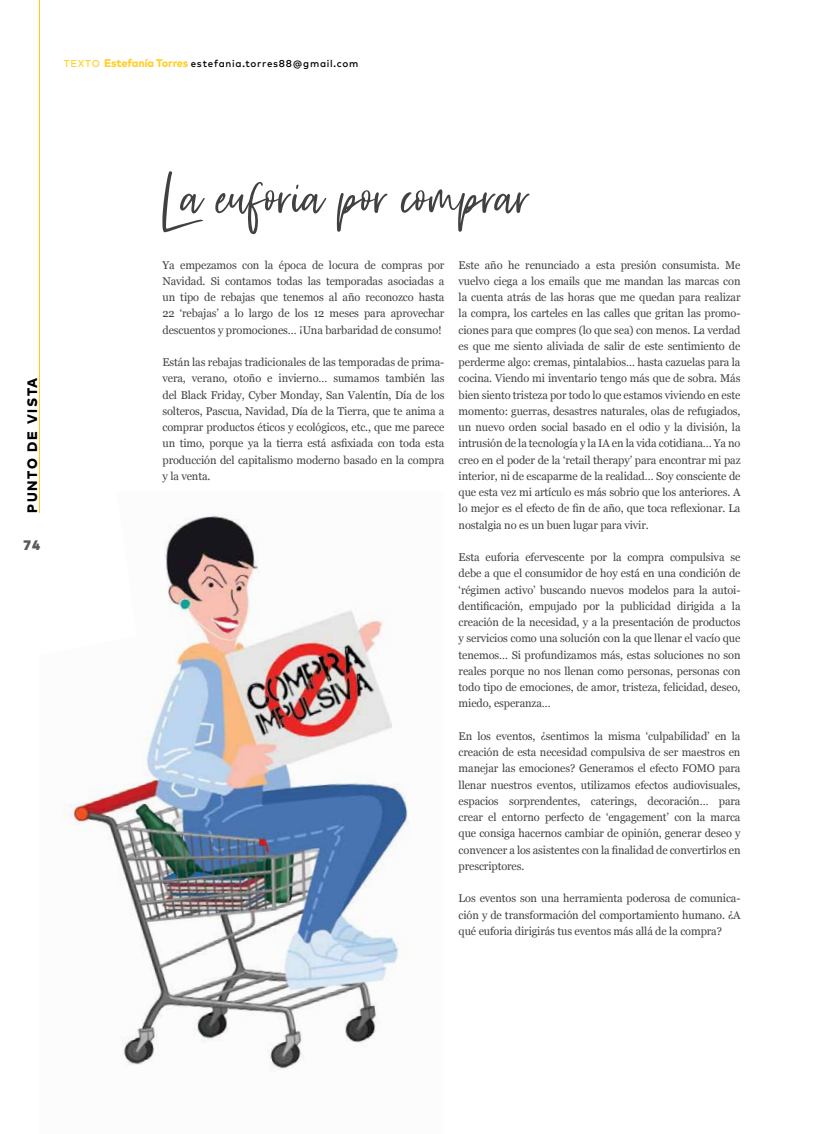
<style>
.page{position:relative;width:815px;height:1134px;background:#fff}
.page>*{position:absolute;margin:0;border:0;box-sizing:border-box;transform-origin:0 0}
.t1{font:74.5px "Friday Vibes";color:#414042}
.t2{font:800 13.75px "Mark Pro";letter-spacing:.13em;color:#000}
.t3{font:900 13.75px "Mark Pro";color:#58595b}
.t4{font:11.25px/16.2px "Georgia";letter-spacing:-.01em;color:#414042;text-align:justify}
.t5{font:500 10px "Mark Pro";letter-spacing:.075em;color:#000}
.s1{color:#ffd131}
.s2{font-weight:800;font-size:11.25px;color:#ffd131}
</style>
<div class="page">
<hr style="left:40px;top:0;width:1px;height:513px;background:#ffcd03">
<img style="left:40px;top:491px;width:369px;height:580px">
<p class="t5" style="left:64px;top:56px;width:296px"><span class="s1">TEXTO</span> <span class="s2">Estefanía Torres</span> estefania.torres88@gmail.com</p>
<p class="t2" style="left:22px;top:513px;width:137px;rotate:-90deg">PUNTO DE VISTA</p>
<p class="t3" style="left:24px;top:534px;width:18px">74</p>
<h1 class="t1" style="left:162px;top:153px;width:370px">La euforia por comprar</h1>
<p class="t4" style="left:162px;top:256px;width:283px">Ya empezamos con la época de locura de compras por Navidad. Si contamos todas las temporadas asociadas a un tipo de rebajas que tenemos al año reconozco hasta 22 ‘rebajas’ a lo largo de los 12 meses para aprovechar descuentos y promociones… ¡Una barbaridad de consumo!</p>
<p class="t4" style="left:162px;top:354px;width:283px">Están las rebajas tradicionales de las temporadas de prima&shy;vera, verano, otoño e invierno… sumamos también las del Black Friday, Cyber Monday, San Valentín, Día de los solteros, Pascua, Navidad, Día de la Tierra, que te anima a comprar productos éticos y ecológicos, etc., que me parece un timo, porque ya la tierra está asfixiada con toda esta producción del capitalismo moderno basado en la compra y la venta.</p>
<p class="t4" style="left:459px;top:256px;width:283px">Este año he renunciado a esta presión consumista. Me vuelvo ciega a los emails que me mandan las marcas con la cuenta atrás de las horas que me quedan para realizar la compra, los carteles en las calles que gritan las promo&shy;ciones para que compres (lo que sea) con menos. La verdad es que me siento aliviada de salir de este sentimiento de perderme algo: cremas, pintalabios… hasta cazuelas para la cocina. Viendo mi inventario tengo más que de sobra. Más bien siento tristeza por todo lo que estamos viviendo en este momento: guerras, desastres naturales, olas de refugiados, un nuevo orden social basado en el odio y la división, la intrusión de la tecnología y la IA en la vida cotidiana… Ya no creo en el poder de la ‘retail therapy’ para encontrar mi paz interior, ni de escaparme de la realidad… Soy consciente de que esta vez mi artículo es más sobrio que los anteriores. A lo mejor es el efecto de fin de año, que toca reflexionar. La nostalgia no es un buen lugar para vivir.</p>
<p class="t4" style="left:459px;top:549px;width:283px">Esta euforia efervescente por la compra compulsiva se debe a que el consumidor de hoy está en una condición de ‘régimen activo’ buscando nuevos modelos para la autoi&shy;dentificación, empujado por la publicidad dirigida a la creación de la necesidad, y a la presentación de productos y servicios como una solución con la que llenar el vacío que tenemos… Si profundizamos más, estas soluciones no son reales porque no nos llenan como personas, personas con todo tipo de emociones, de amor, tristeza, felicidad, deseo, miedo, esperanza…</p>
<p class="t4" style="left:459px;top:727px;width:283px">En los eventos, ¿sentimos la misma ‘culpabilidad’ en la creación de esta necesidad compulsiva de ser maestros en manejar las emociones? Generamos el efecto FOMO para llenar nuestros eventos, utilizamos efectos audiovisuales, espacios sorprendentes, caterings, decoración… para crear el entorno perfecto de ‘engagement’ con la marca que consiga hacernos cambiar de opinión, generar deseo y convencer a los asistentes con la finalidad de convertirlos en prescriptores.</p>
<p class="t4" style="left:459px;top:890px;width:283px">Los eventos son una herramienta poderosa de comunica&shy;ción y de transformación del comportamiento humano. ¿A qué euforia dirigirás tus eventos más allá de la compra?</p>
</div>
